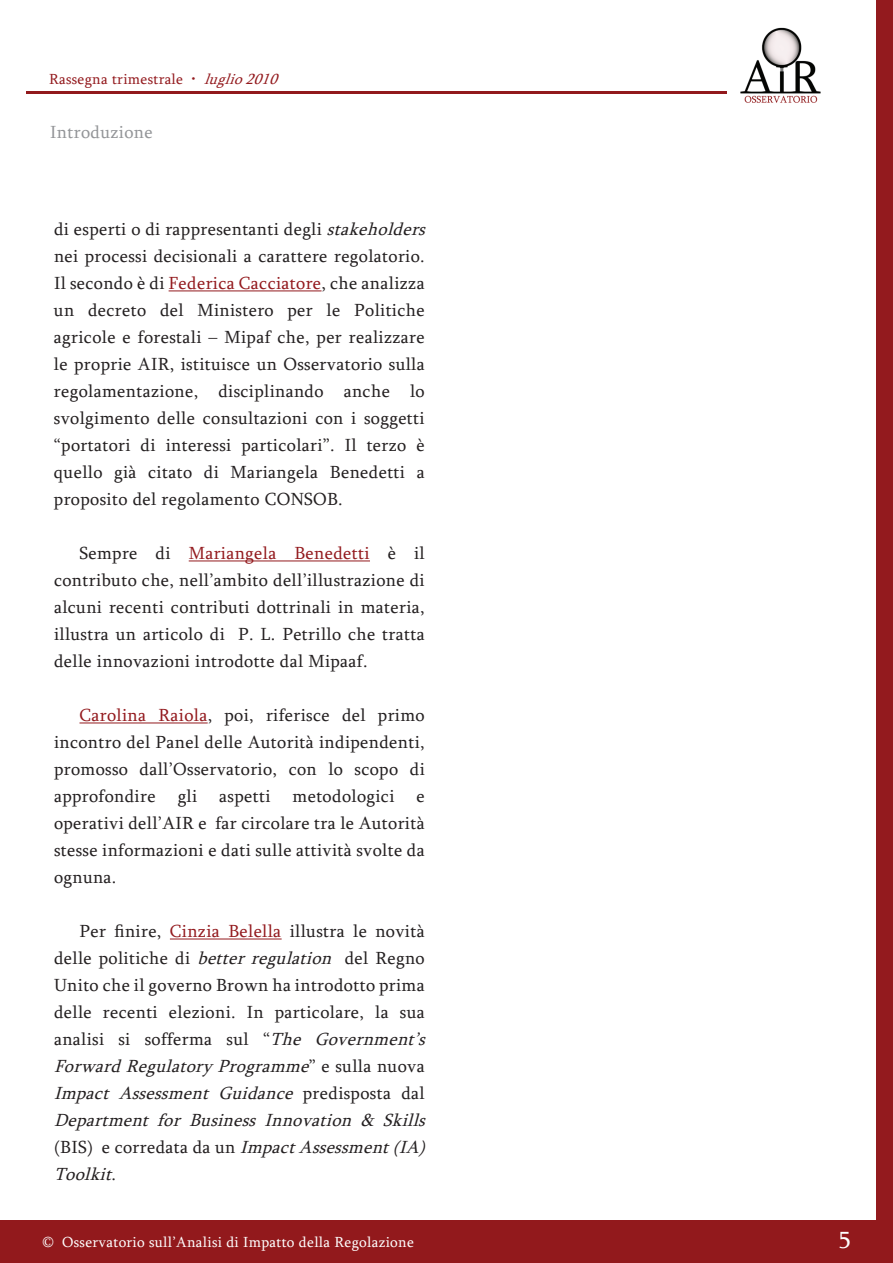
<style>
.page{position:relative;width:893px;height:1263px;background:#fff}
.page>*{position:absolute;margin:0;border:0;box-sizing:border-box;transform-origin:0 0}
.t1{font:24px "Sylfaen";color:#fff}
.t2{font:18px/27px "Sylfaen";letter-spacing:.02em;color:#231f20}
.t3{font:18px "Sylfaen";letter-spacing:.02em;color:#939598}
.t4{font:15px "Sylfaen";letter-spacing:.02em;color:#fff}
.t5{font:15px "Sylfaen";letter-spacing:.02em;color:#931a1e}
.s1{font-style:italic}
.s2{color:#931a1e}
</style>
<div class="page">
<div style="left:876px;top:1px;width:17px;height:1261px;background:#931a1e"></div>
<div style="left:0;top:1220px;width:892px;height:43px;background:#92191c"></div>
<img style="left:740px;top:27px;width:81px;height:76px">
<hr style="left:26px;top:91px;width:700px;height:3px;background:#92191c">
<hr style="left:169px;top:290px;width:153px;height:1px;background:#931a1e">
<hr style="left:189px;top:560px;width:181px;height:1px;background:#931a1e">
<hr style="left:80px;top:722px;width:128px;height:1px;background:#931a1e">
<hr style="left:170px;top:938px;width:112px;height:1px;background:#931a1e">
<p class="t5" style="left:49px;top:69px;width:236px">Rassegna trimestrale • <span class="s1">luglio2010</span></p>
<p class="t3" style="left:50px;top:119px;width:104px">Introduzione</p>
<p class="t2" style="left:54px;top:215px;width:379px">di esperti o di rappresentanti degli <span class="s1">stakeholders </span>nei processi decisionali a carattere regolatorio.<br>Il secondo è di <span class="s2">Federica Cacciatore</span>, che analizza un decreto del Ministero per le Politiche agricole e forestali – Mipaf che, per realizzare le proprie AIR, istituisce un Osservatorio sulla regolamentazione, disciplinando anche lo svolgimento delle consultazioni con i soggetti “portatori di interessi particolari”. Il terzo è quello già citato di Mariangela Benedetti a proposito del regolamento CONSOB.</p>
<p class="t2" style="left:54px;top:539px;width:372px;text-align:justify;text-indent:25px">Sempre di <span class="s2">Mariangela Benedetti</span> è il contributo che, nell’ambito dell’illustrazione di alcuni recenti contributi dottrinali in materia, illustra un articolo di P. L. Petrillo che tratta delle innovazioni introdotte dal Mipaaf.</p>
<p class="t2" style="left:54px;top:701px;width:372px;text-align:justify;text-indent:25px"><span class="s2">Carolina Raiola</span>, poi, riferisce del primo incontro del Panel delle Autorità indipendenti, promosso dall’Osservatorio, con lo scopo di approfondire gli aspetti metodologici e operativi dell’AIR e far circolare tra le Autorità stesse informazioni e dati sulle attività svolte da ognuna.</p>
<p class="t2" style="left:54px;top:917px;width:379px;text-indent:26px">Per finire, <span class="s2">Cinzia Belella</span> illustra le novità delle politiche di <span class="s1">betterregulation</span> del Regno Unito che il governo Brown ha introdotto prima delle recenti elezioni. In particolare, la sua analisi si sofferma sul “<span class="s1">The Government’s ForwardRegulatoryProgramme</span>” e s u l l a n u o v a <span class="s1">Impact Assessment Guidance</span> p r e d i s p o s t a d a l <span class="s1">Department for Business Innovation &amp; Skills </span>( B I S ) e c o r r e d a t a d a u n <span class="s1">ImpactAssessment(IA)<br>Toolkit</span>.</p>
<p class="t4" style="left:43px;top:1232px;width:373px">© Osservatorio sull’Analisi di Impatto della Regolazione</p>
<h1 class="t1" style="left:839px;top:1224px;width:13px">5</h1>
</div>
